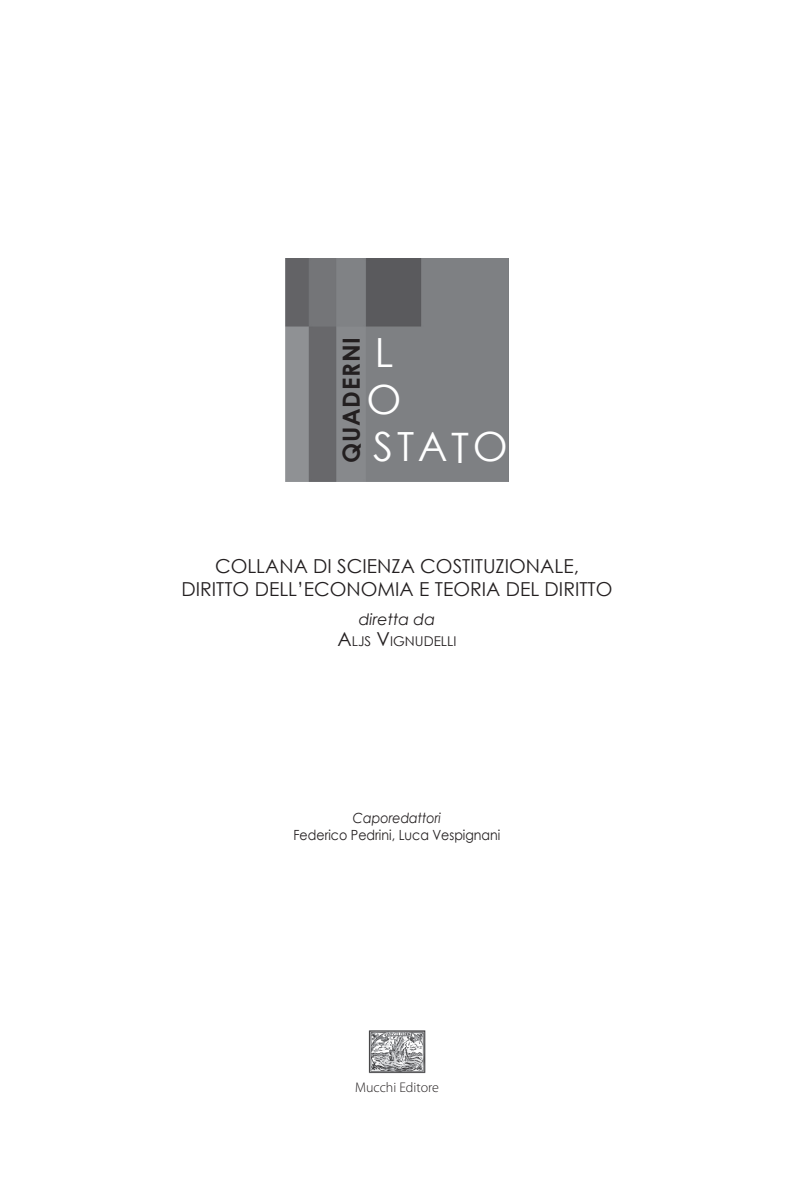
<style>
.page{position:relative;width:794px;height:1191px;background:#fff}
.page>*{position:absolute;margin:0;border:0;box-sizing:border-box;transform-origin:0 0}
.t1{font:40.25px/47.2px "Century Gothic";color:#fff}
.t2{font:700 23.62px "Century Gothic";letter-spacing:.03em;color:#231f20}
.t3{font:19.25px/23.1px "Century Gothic";color:#231f20;text-align:center}
.t4{font:italic 15.75px "Century Gothic";color:#231f20}
.t5{font:14px "Century Gothic";color:#231f20;scale:.9 1}
.t6{font:300 14px "Myriad Pro";color:#231f20}
.t7{font:italic 14px "Century Gothic";color:#231f20;scale:.9 1}
.t8{font:13.47px "Century Gothic";color:#231f20}
.s1{font-size:42px}
.s2{font-size:19.25px}
</style>
<div class="page">
<img style="left:368px;top:1030px;width:58px;height:43px">
<img style="left:285px;top:258px;width:223px;height:223px">
<h1 class="t1" style="left:375px;top:328px;width:20px">L</h1>
<p class="t2" style="left:333px;top:463px;width:127px;rotate:-90deg">QUADERNI</p>
<h1 class="t1" style="left:366px;top:375px;width:143px">O<br>STA<span class="s1">T</span>O</h1>
<p class="t3" style="left:181px;top:554px;width:432px">COLLANA DI SCIENZA COSTITUZIONALE,<br>DIRITTO DELL’ECONOMIA E TEORIA DEL DIRITTO</p>
<p class="t4" style="left:359px;top:608px;width:78px">diretta da</p>
<p class="t8" style="left:337px;top:631px;width:120px"><span class="s2">A</span>LJS <span class="s2">V</span>IGNUDELLI</p>
<p class="t7" style="left:353px;top:808px;width:99px">Caporedattori</p>
<p class="t5" style="left:293px;top:825px;width:231px">Federico Pedrini, Luca Vespignani</p>
<p class="t6" style="left:355px;top:1078px;width:85px">Mucchi Editore</p>
</div>
